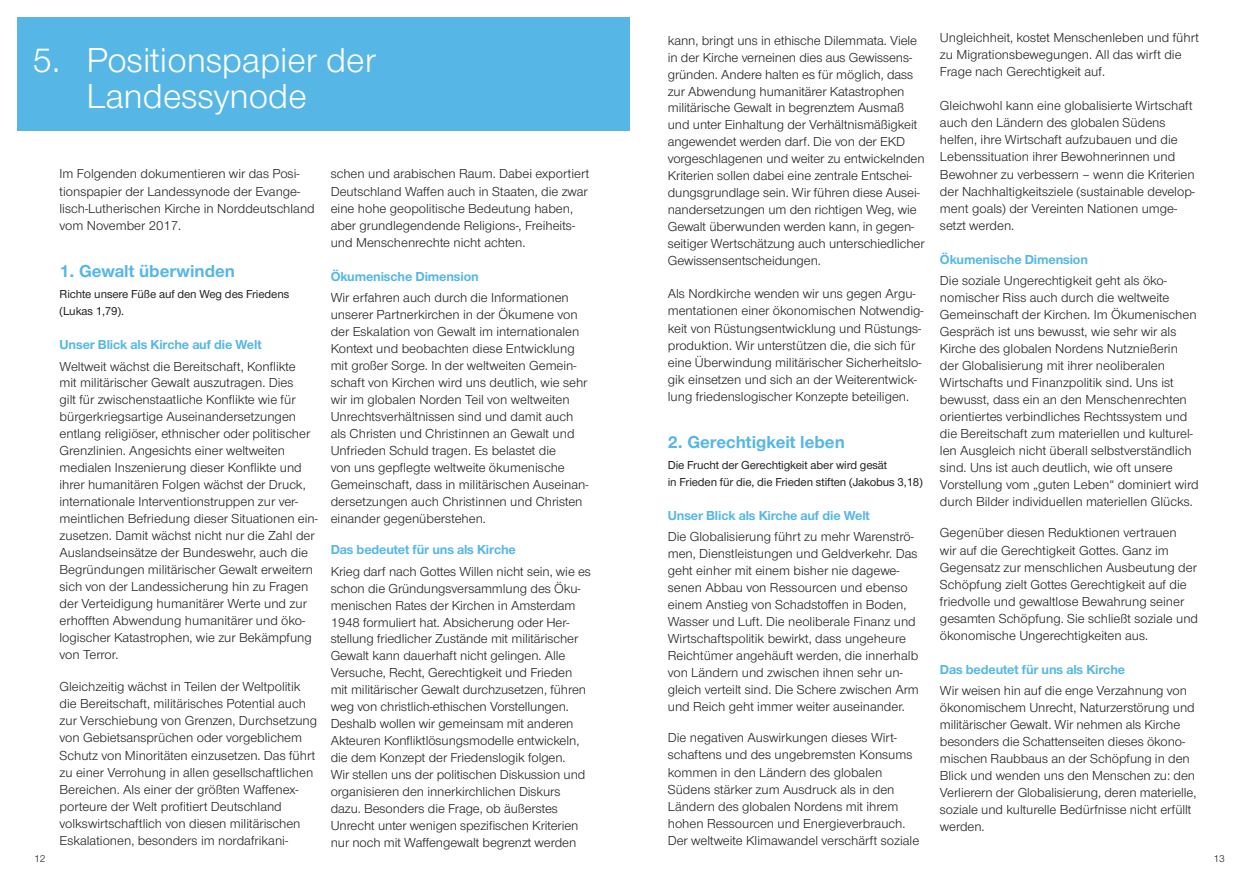
<style>
.page{position:relative;width:1259px;height:893px;background:#fff}
.page>*{position:absolute;margin:0;border:0;box-sizing:border-box;transform-origin:0 0}
.t1{font:36px/36px "Nordelbica";color:#fff}
.t2{font:700 18px "Nordelbica";color:#56b7e7}
.t3{font:13.5px/17px "Nordelbica";color:#231f20}
.t4{font:700 13.5px "Nordelbica";letter-spacing:-.01em;color:#56b7e7}
.t5{font:500 12px/17.1px "Nordelbica";letter-spacing:-.01em;color:#231f20}
.t6{font:10.5px "Nordelbica";color:#231f20}
</style>
<div class="page">
<div style="left:17px;top:17px;width:612px;height:114px;background:#56b7e7"></div>
<h1 class="t1" style="left:32px;top:42px;width:345px;text-align:center">5. Positionspapier der<br>Landessynode</h1>
<h1 class="t1" style="left:86px;top:42px;width:178px;text-indent:-54px">x xxxxr gxxxxitektur</h1>
<p class="t3" style="left:60px;top:166px;width:257px">Im Folgenden dokumentieren wir das Posi&shy;tionspapier der Landessynode der Evange&shy;lisch-Lutherischen Kirche in Norddeutschland vom November 2017.</p>
<h2 class="t2" style="left:60px;top:261px;width:177px">1. Gewalt überwinden</h2>
<p class="t5" style="left:60px;top:285px;width:231px">Richte unsere Füße auf den Weg des Friedens (Lukas 1,79).</p>
<p class="t4" style="left:60px;top:337px;width:204px">Unser Blick als Kirche auf die Welt</p>
<p class="t3" style="left:60px;top:358px;width:260px">Weltweit wächst die Bereitschaft, Konflikte<br>mit militärischer Gewalt auszutragen. Dies<br>gilt für zwischenstaatliche Konflikte wie für bürgerkriegsartige Auseinandersetzungen entlang religiöser, ethnischer oder politischer Grenzlinien. Angesichts einer weltweiten medialen Inszenierung dieser Konflikte und ihrer humanitären Folgen wächst der Druck, internationale Interventionstruppen zur ver&shy;meintlichen Befriedung dieser Situationen ein&shy;zusetzen. Damit wächst nicht nur die Zahl der Auslandseinsätze der Bundeswehr, auch die Begründungen militärischer Gewalt erweitern sich von der Landessicherung hin zu Fragen der Verteidigung humanitärer Werte und zur erhofften Abwendung humanitärer und öko&shy;logischer Katastrophen, wie zur Bekämpfung von Terror.</p>
<p class="t3" style="left:60px;top:678px;width:259px">Gleichzeitig wächst in Teilen der Weltpolitik die Bereitschaft, militärisches Potential auch zur Verschiebung von Grenzen, Durchsetzung von Gebietsansprüchen oder vorgeblichem Schutz von Minoritäten einzusetzen. Das führt zu einer Verrohung in allen gesellschaftlichen Bereichen. Als einer der größten Waffenex&shy;porteure der Welt profitiert Deutschland volkswirtschaftlich von diesen militärischen Eskalationen, besonders im nordafrikani-</p>
<p class="t3" style="left:331px;top:166px;width:260px">schen und arabischen Raum. Dabei exportiert Deutschland Waffen auch in Staaten, die zwar eine hohe geopolitische Bedeutung haben, aber grundlegendende Religions-, Freiheits&shy;und Menschenrechte nicht achten.</p>
<p class="t4" style="left:331px;top:268px;width:150px">Ökumenische Dimension</p>
<p class="t3" style="left:331px;top:289px;width:259px">Wir erfahren auch durch die Informationen unserer Partnerkirchen in der Ökumene von der Eskalation von Gewalt im internationalen Kontext und beobachten diese Entwicklung mit großer Sorge. In der weltweiten Gemein&shy;schaft von Kirchen wird uns deutlich, wie sehr wir im globalen Norden Teil von weltweiten Unrechtsverhältnissen sind und damit auch als Christen und Christinnen an Gewalt und Unfrieden Schuld tragen. Es belastet die<br>von uns gepflegte weltweite ökumenische Gemeinschaft, dass in militärischen Auseinan&shy;dersetzungen auch Christinnen und Christen einander gegenüberstehen.</p>
<p class="t4" style="left:331px;top:542px;width:187px">Das bedeutet für uns als Kirche</p>
<p class="t3" style="left:331px;top:563px;width:262px">Krieg darf nach Gottes Willen nicht sein, wie es schon die Gründungsversammlung des Öku&shy;menischen Rates der Kirchen in Amsterdam 1948 formuliert hat. Absicherung oder Her&shy;stellung friedlicher Zustände mit militärischer Gewalt kann dauerhaft nicht gelingen. Alle Versuche, Recht, Gerechtigkeit und Frieden mit militärischer Gewalt durchzusetzen, führen weg von christlich-ethischen Vorstellungen.<br>Deshalb wollen wir gemeinsam mit anderen Akteuren Konfliktlösungsmodelle entwickeln, die dem Konzept der Friedenslogik folgen.<br>Wir stellen uns der politischen Diskussion und organisieren den innerkirchlichen Diskurs dazu. Besonders die Frage, ob äußerstes Unrecht unter wenigen spezifischen Kriterien nur noch mit Waffengewalt begrenzt werden</p>
<p class="t3" style="left:668px;top:32px;width:258px">kann, bringt uns in ethische Dilemmata. Viele in der Kirche verneinen dies aus Gewissens&shy;gründen. Andere halten es für möglich, dass zur Abwendung humanitärer Katastrophen militärische Gewalt in begrenztem Ausmaß und unter Einhaltung der Verhältnismäßigkeit angewendet werden darf. Die von der EKD vorgeschlagenen und weiter zu entwickelnden Kriterien sollen dabei eine zentrale Entschei&shy;dungsgrundlage sein. Wir führen diese Ausei&shy;nandersetzungen um den richtigen Weg, wie Gewalt überwunden werden kann, in gegen&shy;seitiger Wertschätzung auch unterschiedlicher Gewissensentscheidungen.</p>
<p class="t3" style="left:668px;top:285px;width:257px">Als Nordkirche wenden wir uns gegen Argu&shy;mentationen einer ökonomischen Notwendig&shy;keit von Rüstungsentwicklung und Rüstungs&shy;produktion. Wir unterstützen die, die sich für eine Überwindung militärischer Sicherheitslo&shy;gik einsetzen und sich an der Weiterentwick&shy;lung friedenslogischer Konzepte beteiligen.</p>
<h2 class="t2" style="left:668px;top:431px;width:179px">2. Gerechtigkeit leben</h2>
<p class="t5" style="left:668px;top:456px;width:257px">Die Frucht der Gerechtigkeit aber wird gesät<br>in Frieden für die, die Frieden stiften (Jakobus 3,18)</p>
<p class="t4" style="left:668px;top:508px;width:204px">Unser Blick als Kirche auf die Welt</p>
<p class="t3" style="left:668px;top:528px;width:253px">Die Globalisierung führt zu mehr Warenströ&shy;men, Dienstleistungen und Geldverkehr. Das geht einher mit einem bisher nie dagewe&shy;senen Abbau von Ressourcen und ebenso einem Anstieg von Schadstoffen in Boden, Wasser und Luft. Die neoliberale Finanz und Wirtschaftspolitik bewirkt, dass ungeheure Reichtümer angehäuft werden, die innerhalb von Ländern und zwischen ihnen sehr un&shy;gleich verteilt sind. Die Schere zwischen Arm und Reich geht immer weiter auseinander.</p>
<p class="t3" style="left:668px;top:729px;width:253px">Die negativen Auswirkungen dieses Wirt&shy;schaftens und des ungebremsten Konsums kommen in den Ländern des globalen Südens stärker zum Ausdruck als in den Ländern des globalen Nordens mit ihrem hohen Ressourcen und Energieverbrauch.<br>Der weltweite Klimawandel verschärft soziale</p>
<p class="t3" style="left:940px;top:29px;width:260px">Ungleichheit, kostet Menschenleben und führt zu Migrationsbewegungen. All das wirft die<br>Frage nach Gerechtigkeit auf.</p>
<p class="t3" style="left:940px;top:97px;width:256px">Gleichwohl kann eine globalisierte Wirtschaft auch den Ländern des globalen Südens helfen, ihre Wirtschaft aufzubauen und die Lebenssituation ihrer Bewohnerinnen und Bewohner zu verbessern – wenn die Kriterien der Nachhaltigkeitsziele (sustainable develop&shy;ment goals) der Vereinten Nationen umge&shy;setzt werden.</p>
<p class="t4" style="left:940px;top:252px;width:150px">Ökumenische Dimension</p>
<p class="t3" style="left:940px;top:272px;width:260px">Die soziale Ungerechtigkeit geht als öko&shy;nomischer Riss auch durch die weltweite Gemeinschaft der Kirchen. Im Ökumenischen Gespräch ist uns bewusst, wie sehr wir als Kirche des globalen Nordens Nutznießerin der Globalisierung mit ihrer neoliberalen Wirtschafts und Finanzpolitik sind. Uns ist bewusst, dass ein an den Menschenrechten orientiertes verbindliches Rechtssystem und die Bereitschaft zum materiellen und kulturel&shy;len Ausgleich nicht überall selbstverständlich sind. Uns ist auch deutlich, wie oft unsere Vorstellung vom „guten Leben“ dominiert wird durch Bilder individuellen materiellen Glücks.</p>
<p class="t3" style="left:940px;top:525px;width:260px">Gegenüber diesen Reduktionen vertrauen<br>wir auf die Gerechtigkeit Gottes. Ganz im Gegensatz zur menschlichen Ausbeutung der Schöpfung zielt Gottes Gerechtigkeit auf die friedvolle und gewaltlose Bewahrung seiner gesamten Schöpfung. Sie schließt soziale und ökonomische Ungerechtigkeiten aus.</p>
<p class="t4" style="left:940px;top:662px;width:187px">Das bedeutet für uns als Kirche</p>
<p class="t3" style="left:940px;top:683px;width:258px">Wir weisen hin auf die enge Verzahnung von ökonomischem Unrecht, Naturzerstörung und militärischer Gewalt. Wir nehmen als Kirche besonders die Schattenseiten dieses ökono&shy;mischen Raubbaus an der Schöpfung in den Blick und wenden uns den Menschen zu: den Verlierern der Globalisierung, deren materielle, soziale und kulturelle Bedürfnisse nicht erfüllt werden.</p>
<p class="t6" style="left:34px;top:853px;width:13px">12</p>
<p class="t6" style="left:1213px;top:853px;width:13px">13</p>
</div>
